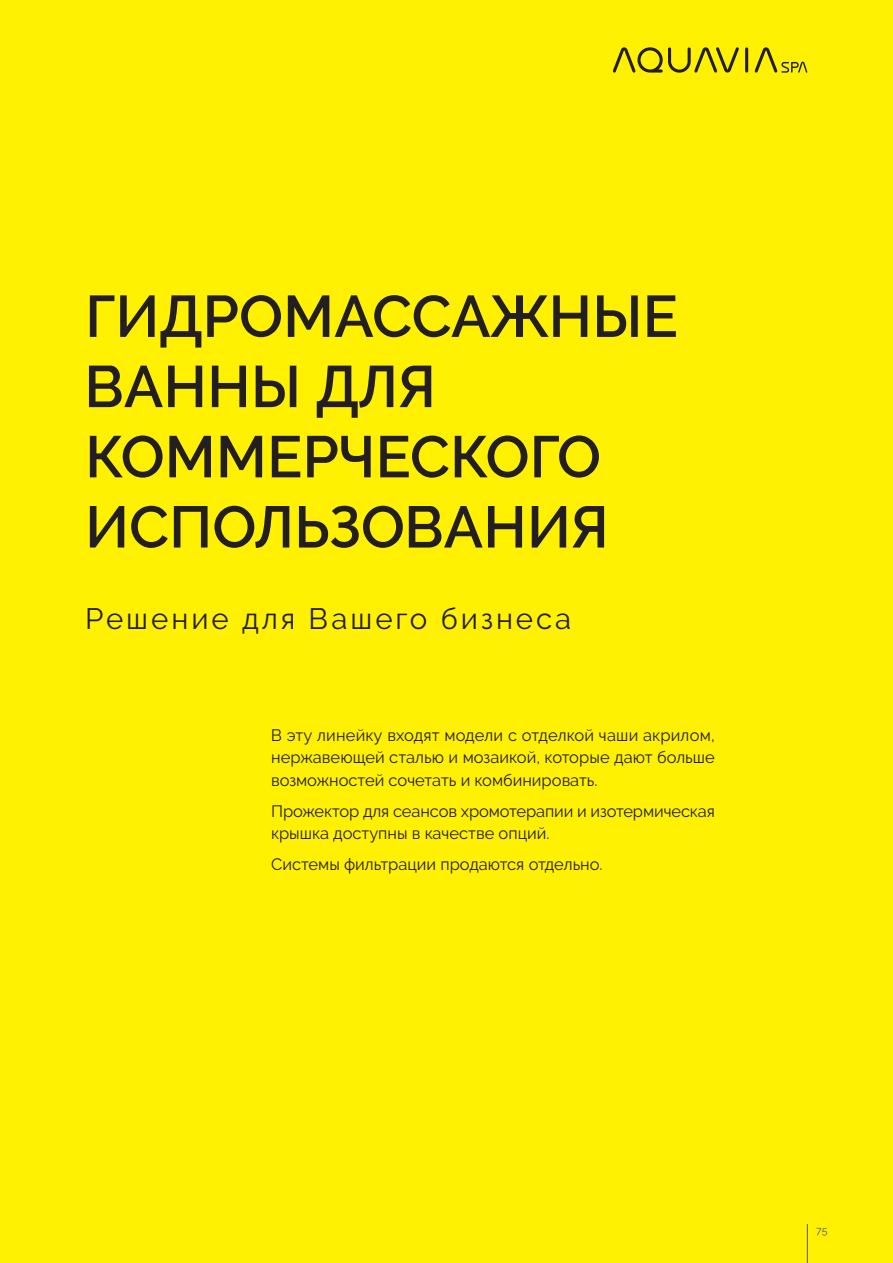
<style>
.page{position:relative;width:893px;height:1263px;background:#fff101}
.page>*{position:absolute;margin:0;border:0;box-sizing:border-box;transform-origin:0 0}
.t1{font:600 58.5px/70.2px "Raleway";color:#231f20}
.t2{font:29.4px "Raleway";letter-spacing:.1em;color:#231f20}
.t3{font:16.5px/22.5px "Raleway";color:#231f20;text-align:justify}
.t4{font:10.5px "Raleway";color:#57585a}
</style>
<div class="page">
<svg style="left:613px;top:47px;width:126px;height:26px"></svg>
<hr style="left:745px;top:47px;width:3px;height:26px;background:#231f20;border-radius:2px">
<svg style="left:754px;top:47px;width:53px;height:26px"></svg>
<hr style="left:807px;top:1224px;width:1px;height:39px;background:#57585a">
<h1 class="t1" style="left:85px;top:281px;width:594px">ГИДРОМАССАЖНЫЕ<br>ВАННЫ ДЛЯ<br>КОММЕРЧЕСКОГО<br>ИСПОЛЬЗОВАНИЯ</h1>
<h2 class="t2" style="left:85px;top:602px;width:488px">Решение для Вашего бизнеса</h2>
<p class="t3" style="left:271px;top:723px;width:445px">В эту линейку входят модели с отделкой чаши акрилом, нержавеющей сталью и мозаикой, которые дают больше возможностей сочетать и комбинировать.</p>
<p class="t3" style="left:271px;top:799px;width:445px">Прожектор для сеансов хромотерапии и изотермическая крышка доступны в качестве опций.</p>
<p class="t3" style="left:271px;top:853px;width:333px">Системы фильтрации продаются отдельно.</p>
<p class="t4" style="left:816px;top:1224px;width:13px">75</p>
</div>
